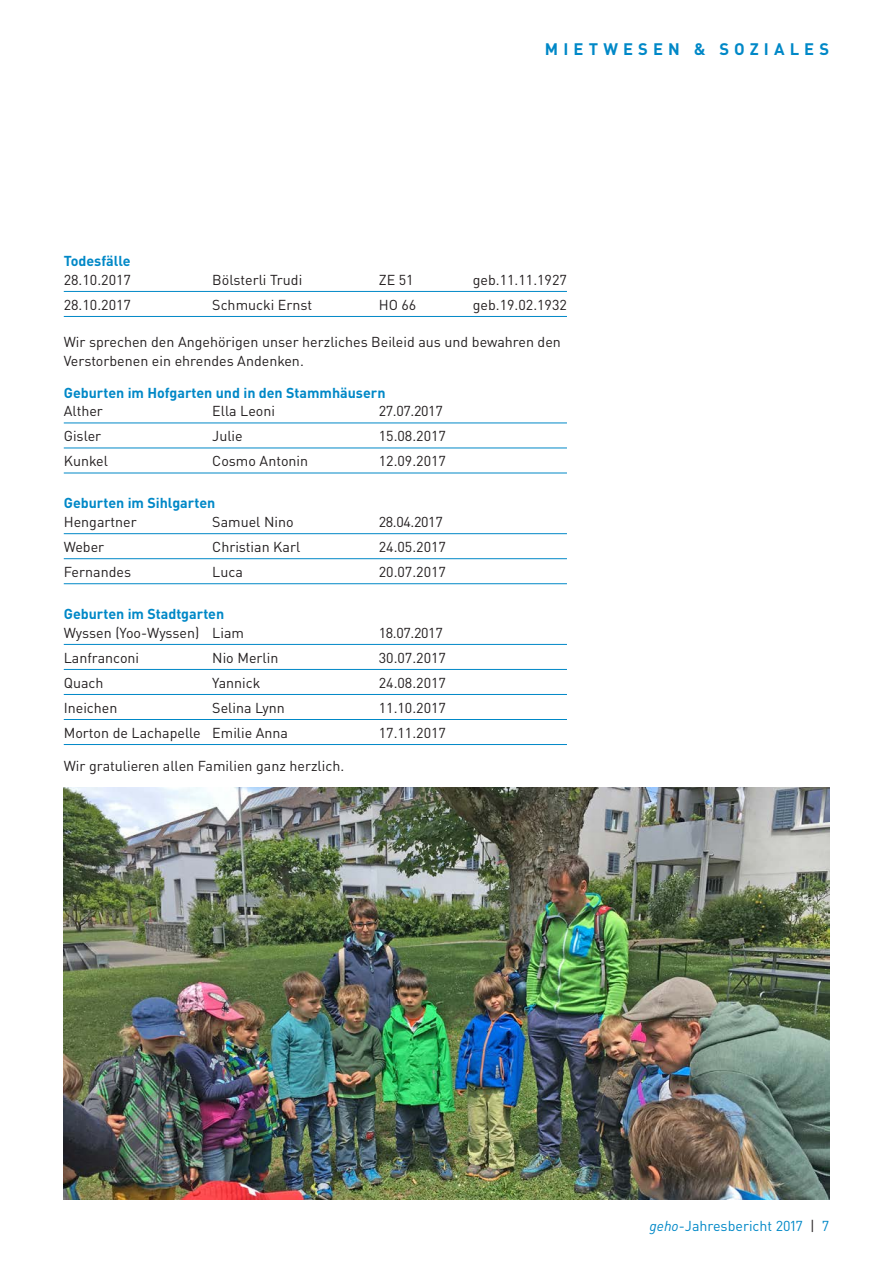
<style>
.page{position:relative;width:893px;height:1263px;background:#fff}
.page>*{position:absolute;margin:0;border:0;box-sizing:border-box;transform-origin:0 0}
.t1{font:700 16.5px "DINOT";letter-spacing:.31em;color:#0088c7}
.t2{font:14.25px/18.6px "DINOT";color:#231f20}
.t3{font:700 14.25px "DINOT";color:#0088c7}
.t4{font:14.25px "DINOT";color:#0088c7}
.s1{font-style:italic}
.s2{color:#231f20}
</style>
<div class="page">
<hr style="left:64px;top:291px;width:503px;height:1px;background:#0088c7">
<hr style="left:64px;top:316px;width:503px;height:1px;background:#0088c7">
<hr style="left:64px;top:423px;width:503px;height:1px;background:#0088c7">
<hr style="left:64px;top:448px;width:503px;height:1px;background:#0088c7">
<hr style="left:64px;top:473px;width:503px;height:1px;background:#0088c7">
<hr style="left:64px;top:533px;width:503px;height:1px;background:#0088c7">
<hr style="left:64px;top:558px;width:503px;height:1px;background:#0088c7">
<hr style="left:64px;top:583px;width:503px;height:1px;background:#0088c7">
<hr style="left:64px;top:644px;width:503px;height:1px;background:#0088c7">
<hr style="left:64px;top:669px;width:503px;height:1px;background:#0088c7">
<hr style="left:64px;top:694px;width:503px;height:1px;background:#0088c7">
<hr style="left:64px;top:719px;width:503px;height:1px;background:#0088c7">
<hr style="left:64px;top:744px;width:503px;height:1px;background:#0088c7">
<img style="left:64px;top:788px;width:765px;height:411px">
<p class="t1" style="left:545px;top:38px;width:286px">MIETWESEN &amp; SOZIALES</p>
<p class="t3" style="left:64px;top:252px;width:68px">Todesfälle</p>
<p class="t2" style="left:64px;top:270px;width:69px">28.10.2017</p>
<p class="t2" style="left:212px;top:270px;width:92px">Bölsterli Trudi</p>
<p class="t2" style="left:379px;top:270px;width:36px">ZE 51</p>
<p class="t2" style="left:473px;top:270px;width:96px">geb.11.11.1927</p>
<p class="t2" style="left:64px;top:295px;width:69px">28.10.2017</p>
<p class="t2" style="left:212px;top:295px;width:101px">Schmucki Ernst</p>
<p class="t2" style="left:379px;top:295px;width:39px">HO 66</p>
<p class="t2" style="left:473px;top:295px;width:96px">geb.19.02.1932</p>
<p class="t2" style="left:64px;top:333px;width:499px">Wir sprechen den Angehörigen unser herzliches Beileid aus und bewahren den<br>Verstorbenen ein ehrendes Andenken.</p>
<p class="t3" style="left:64px;top:383px;width:323px">Geburten im Hofgarten und in den Stammhäusern</p>
<p class="t2" style="left:64px;top:401px;width:41px">Alther</p>
<p class="t2" style="left:212px;top:401px;width:64px">Ella Leoni</p>
<p class="t2" style="left:379px;top:401px;width:65px">27.07.2017</p>
<p class="t2" style="left:64px;top:426px;width:39px">Gisler</p>
<p class="t2" style="left:212px;top:426px;width:32px">Julie</p>
<p class="t2" style="left:379px;top:426px;width:69px">15.08.2017</p>
<p class="t2" style="left:64px;top:451px;width:46px">Kunkel</p>
<p class="t2" style="left:212px;top:451px;width:97px">Cosmo Antonin</p>
<p class="t2" style="left:379px;top:451px;width:69px">12.09.2017</p>
<p class="t3" style="left:64px;top:494px;width:153px">Geburten im Sihlgarten</p>
<p class="t2" style="left:64px;top:512px;width:75px">Hengartner</p>
<p class="t2" style="left:212px;top:512px;width:83px">Samuel Nino</p>
<p class="t2" style="left:379px;top:512px;width:65px">28.04.2017</p>
<p class="t2" style="left:64px;top:537px;width:42px">Weber</p>
<p class="t2" style="left:212px;top:537px;width:89px">Christian Karl</p>
<p class="t2" style="left:379px;top:537px;width:69px">24.05.2017</p>
<p class="t2" style="left:64px;top:562px;width:69px">Fernandes</p>
<p class="t2" style="left:212px;top:562px;width:32px">Luca</p>
<p class="t2" style="left:379px;top:562px;width:69px">20.07.2017</p>
<p class="t3" style="left:64px;top:604px;width:162px">Geburten im Stadtgarten</p>
<p class="t2" style="left:64px;top:623px;width:182px">Wyssen (Yoo-Wyssen) Liam</p>
<p class="t2" style="left:379px;top:623px;width:65px">18.07.2017</p>
<p class="t2" style="left:64px;top:648px;width:77px">Lanfranconi</p>
<p class="t2" style="left:212px;top:648px;width:68px">Nio Merlin</p>
<p class="t2" style="left:379px;top:648px;width:69px">30.07.2017</p>
<p class="t2" style="left:64px;top:673px;width:41px">Quach</p>
<p class="t2" style="left:212px;top:673px;width:50px">Yannick</p>
<p class="t2" style="left:379px;top:673px;width:69px">24.08.2017</p>
<p class="t2" style="left:64px;top:698px;width:55px">Ineichen</p>
<p class="t2" style="left:212px;top:698px;width:74px">Selina Lynn</p>
<p class="t2" style="left:379px;top:698px;width:69px">11.10.2017</p>
<p class="t2" style="left:64px;top:723px;width:226px">Morton de Lachapelle Emilie Anna</p>
<p class="t2" style="left:379px;top:723px;width:69px">17.11.2017</p>
<p class="t2" style="left:64px;top:757px;width:282px">Wir gratulieren allen Familien ganz herzlich.</p>
<p class="t4" style="left:649px;top:1217px;width:181px"><span class="s1">geho</span>-Jahresbericht 2017 <span class="s2">|</span> 7</p>
</div>
